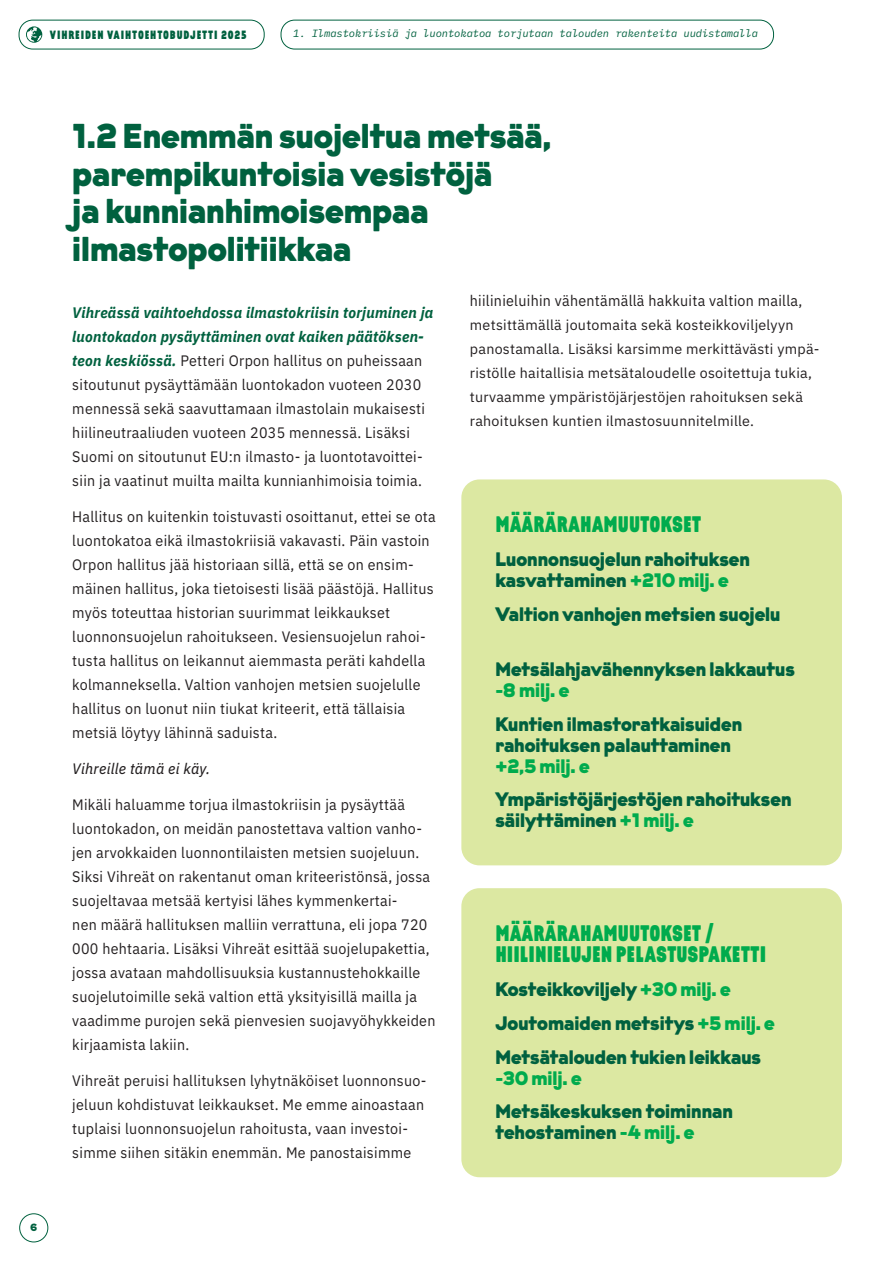
<style>
.page{position:relative;width:893px;height:1263px;background:#fff}
.page>*{position:absolute;margin:0;border:0;box-sizing:border-box;transform-origin:0 0}
.t1{font:34.5px/37.5px "Krana Fat B";color:#00613f}
.t2{font:22.5px/21px "Krana Fat A";color:#00ab4d}
.t3{font:19.5px/21px "Krana Fat B";color:#00613f}
.t4{font:19.5px "Krana Fat B";color:#00ab4d}
.t5{font:15.15px/24px "IBM Plex Sans";letter-spacing:.02em;color:#231f20;scale:.94 1}
.t6{font:italic 15.15px "IBM Plex Sans Text";letter-spacing:.02em;color:#231f20;scale:.94 1}
.t7{font:14.25px/24px "IBM Plex Sans";letter-spacing:.02em;color:#231f20}
.t8{font:12px "Krana Fat A";letter-spacing:.07em;color:#00613f}
.t9{font:italic 10.5px "IBM Plex Mono";letter-spacing:-.01em;color:#00613f}
.t10{font:10.5px "Krana Fat B";color:#00613f}
.s1{font-weight:700;font-style:italic;color:#00613f}
.s2{color:#00ab4d}
</style>
<div class="page">
<div style="left:19px;top:20px;width:246px;height:29px;border:1px solid #00613f;border-radius:14px"></div>
<svg style="left:26px;top:26px;width:16px;height:17px"></svg>
<div style="left:19px;top:1213px;width:29px;height:29px;border:1px solid #00613f;border-radius:50%"></div>
<div style="left:281px;top:20px;width:493px;height:29px;border:1px solid #00613f;border-radius:14px"></div>
<div style="left:461px;top:479px;width:381px;height:386px;background:#dce8a2;border-radius:18px"></div>
<div style="left:461px;top:888px;width:381px;height:289px;background:#dce8a2;border-radius:18px"></div>
<p class="t8" style="left:50px;top:27px;width:198px">VIHREIDEN VAIHTOEHTOBUDJETTI 2025</p>
<p class="t9" style="left:293px;top:26px;width:466px">1. Ilmastokriisiä ja luontokatoa torjutaan talouden rakenteita uudistamalla</p>
<p class="t10" style="left:31px;top:1220px;width:8px">6</p>
<h1 class="t1" style="left:72px;top:117px;width:481px">1.2 Enemmän suojeltua metsää, parempikuntoisia vesistöjä<br>ja kunnianhimoisempaa ilmastopolitiikkaa</h1>
<p class="t5" style="left:470px;top:287px;width:355px">hiilinieluihin vähentämällä hakkuita valtion mailla,</p>
<p class="t7" style="left:470px;top:312px;width:351px">metsittämällä joutomaita sekä kosteikkoviljelyyn panostamalla. Lisäksi karsimme merkittävästi ympä&shy;ristölle haitallisia metsätaloudelle osoitettuja tukia, turvaamme ympäristöjärjestöjen rahoituksen sekä rahoituksen kuntien ilmastosuunnitelmille.</p>
<p class="t5" style="left:72px;top:299px;width:386px"><span class="s1">Vihreässä vaihtoehdossa ilmastokriisin torjuminen ja luontokadon pysäyttäminen ovat kaiken päätöksen&shy;teon keskiössä.</span> Petteri Orpon hallitus on puheissaan sitoutunut pysäyttämään luontokadon vuoteen 2030 mennessä sekä saavuttamaan ilmastolain mukaisesti hiilineutraaliuden vuoteen 2035 mennessä. Lisäksi Suomi on sitoutunut EU:n ilmasto- ja luontotavoittei&shy;siin ja vaatinut muilta mailta kunnianhimoisia toimia.</p>
<p class="t5" style="left:72px;top:503px;width:388px">Hallitus on kuitenkin toistuvasti osoittanut, ettei se ota luontokatoa eikä ilmastokriisiä vakavasti. Päin vastoin Orpon hallitus jää historiaan sillä, että se on ensim&shy;mäinen hallitus, joka tietoisesti lisää päästöjä. Hallitus myös toteuttaa historian suurimmat leikkaukset luonnonsuojelun rahoitukseen. Vesiensuojelun rahoi&shy;tusta hallitus on leikannut aiemmasta peräti kahdella kolmanneksella. Valtion vanhojen metsien suojelulle hallitus on luonut niin tiukat kriteerit, että tällaisia metsiä löytyy lähinnä saduista.</p>
<p class="t6" style="left:72px;top:757px;width:148px">Vihreille tämä ei käy.</p>
<p class="t5" style="left:72px;top:791px;width:388px">Mikäli haluamme torjua ilmastokriisin ja pysäyttää luontokadon, on meidän panostettava valtion vanho&shy;jen arvokkaiden luonnontilaisten metsien suojeluun.<br>Siksi Vihreät on rakentanut oman kriteeristönsä, jossa suojeltavaa metsää kertyisi lähes kymmenkertai-<br>nen määrä hallituksen malliin verrattuna, eli jopa 720<br>000 hehtaaria. Lisäksi Vihreät esittää suojelupakettia, jossa avataan mahdollisuuksia kustannustehokkaille suojelutoimille sekä valtion että yksityisillä mailla ja vaadimme purojen sekä pienvesien suojavyöhykkeiden kirjaamista lakiin.</p>
<p class="t5" style="left:72px;top:1067px;width:378px">Vihreät peruisi hallituksen lyhytnäköiset luonnonsuo&shy;jeluun kohdistuvat leikkaukset. Me emme ainoastaan tuplaisi luonnonsuojelun rahoitusta, vaan investoi&shy;simme siihen sitäkin enemmän. Me panostaisimme</p>
<h2 class="t2" style="left:495px;top:514px;width:208px">MÄÄRÄRAHAMUUTOKSET</h2>
<p class="t3" style="left:495px;top:549px;width:256px">Luonnonsuojelun rahoituksen kasvattaminen <span class="s2">+210 milj. e</span></p>
<p class="t3" style="left:495px;top:604px;width:287px">Valtion vanhojen metsien suojelu</p>
<p class="t3" style="left:495px;top:658px;width:301px">Metsälahjavähennyksen lakkautus</p>
<p class="t4" style="left:495px;top:677px;width:75px">-8 milj. e</p>
<p class="t3" style="left:495px;top:713px;width:248px">Kuntien ilmastoratkaisuiden rahoituksen palauttaminen</p>
<p class="t4" style="left:495px;top:753px;width:96px">+2,5 milj. e</p>
<p class="t3" style="left:495px;top:789px;width:298px">Ympäristöjärjestöjen rahoituksen säilyttäminen <span class="s2">+1 milj. e</span></p>
<h2 class="t2" style="left:495px;top:923px;width:272px">MÄÄRÄRAHAMUUTOKSET /<br>HIILINIELUJEN PELASTUSPAKETTI</h2>
<p class="t3" style="left:495px;top:972px;width:281px;line-height:33.8px">Kosteikkoviljely <span class="s2">+30 milj. e<br></span>Joutomaiden metsitys <span class="s2">+5 milj. e<br></span>Metsätalouden tukien leikkaus</p>
<p class="t4" style="left:495px;top:1065px;width:88px">-30 milj. e</p>
<p class="t3" style="left:495px;top:1101px;width:239px">Metsäkeskuksen toiminnan tehostaminen <span class="s2">-4 milj. e</span></p>
</div>
